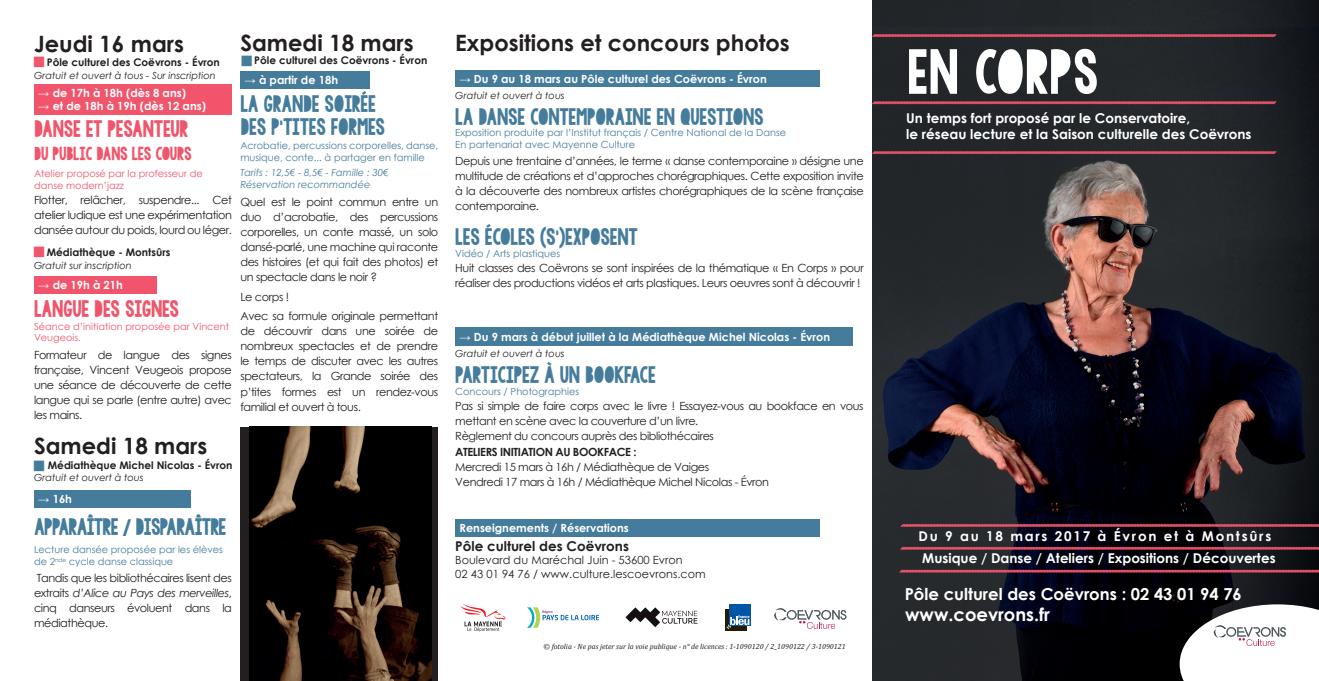
<style>
.page{position:relative;width:1319px;height:681px;background:#fff}
.page>*{position:absolute;margin:0;border:0;box-sizing:border-box;transform-origin:0 0}
.t1{font:60px "KGBLESSYOURHEART";letter-spacing:.02em;color:#fff}
.t2{font:36px "Minion Pro";color:#f0556c}
.t3{font:36px "Minion Pro";color:#457c9c}
.t4{font:22.5px/22.5px "KGBLESSYOURHEART";color:#457c9c}
.t5{font:700 22.5px "Century Gothic";color:#231f20}
.t6{font:22.5px "KGBLESSYOURHEART";color:#f0556c}
.t7{font:22.5px "KGBLESSYOURHEART";letter-spacing:-.02em;color:#457c9c}
.t8{font:18px "KGBLESSYOURHEART";color:#f0556c}
.t9{font:700 18px "Century Gothic";color:#fff}
.t10{font:700 16.5px "Century Gothic";color:#fff}
.t11{font:700 13.5px/22.5px "Century Gothic";color:#fff}
.t12{font:700 13.5px "Century Gothic";color:#231f20}
.t13{font:11.25px/15px "Century Gothic";letter-spacing:-.035em;color:#231f20;text-align:justify}
.t14{font:700 11.25px "Century Gothic";color:#fff}
.t15{font:11.25px/13.5px "Century Gothic";color:#231f20}
.t16{font:700 11.25px "Century Gothic";letter-spacing:-.035em;color:#231f20}
.t17{font:700 10.5px "Century Gothic";color:#231f20}
.t18{font:9.75px/11.7px "Century Gothic";color:#457c9c}
.t19{font:italic 9.75px "Century Gothic";color:#231f20}
.t20{font:9.75px/11.7px "Century Gothic";color:#f0556c}
.t21{font:italic 9.75px/11.7px "Century Gothic";color:#457c9c}
.t22{font:italic 7.5px "Cambria";color:#231f20}
.s1{font-style:italic}
</style>
<div class="page">
<img style="left:872px;top:0;width:446px;height:28px">
<img style="left:872px;top:28px;width:446px;height:652px">
<svg style="left:774px;top:608px;width:72px;height:20px"></svg>
<svg style="left:460px;top:604px;width:45px;height:27px"></svg>
<svg style="left:527px;top:607px;width:72px;height:20px"></svg>
<svg style="left:725px;top:604px;width:26px;height:26px"></svg>
<svg style="left:1179px;top:604px;width:139px;height:76px"></svg>
<div style="left:34px;top:84px;width:198px;height:31px;background:#f0556c"></div>
<div style="left:34px;top:490px;width:156px;height:17px;background:#457c9c"></div>
<div style="left:240px;top:426px;width:198px;height:254px;background:#231f20"></div>
<img style="left:249px;top:426px;width:182px;height:254px">
<div style="left:240px;top:71px;width:130px;height:17px;background:#457c9c"></div>
<div style="left:34px;top:276px;width:122px;height:17px;background:#f0556c"></div>
<div style="left:455px;top:70px;width:364px;height:16px;background:#457c9c"></div>
<div style="left:455px;top:327px;width:397px;height:19px;background:#457c9c"></div>
<div style="left:455px;top:519px;width:364px;height:17px;background:#457c9c"></div>
<svg style="left:872px;top:33px;width:404px;height:5px;background:#863c49"></svg>
<svg style="left:872px;top:101px;width:404px;height:4px;background:#9f4252"></svg>
<svg style="left:872px;top:150px;width:404px;height:5px;background:#863d4a"></svg>
<svg style="left:900px;top:523px;width:418px;height:4px;background:#983b4c"></svg>
<svg style="left:899px;top:546px;width:419px;height:4px;background:#983a4b"></svg>
<svg style="left:898px;top:569px;width:420px;height:4px;background:#97394a"></svg>
<svg style="left:625px;top:607px;width:72px;height:20px"></svg>
<h3 class="t5" style="left:34px;top:27px;width:151px">Jeudi 16 mars</h3>
<p class="t19" style="left:34px;top:68px;width:183px">Gratuit et ouvert à tous - Sur inscription</p>
<p class="t17" style="left:47px;top:55px;width:175px">Pôle culturel des Coëvrons - évron</p>
<h2 class="t2" style="left:32px;top:36px;width:16px">■</h2>
<p class="t14" style="left:38px;top:84px;width:149px">→ de 17h à 18h (dès 8 ans)</p>
<p class="t14" style="left:38px;top:98px;width:169px">→ et de 18h à 19h (dès 12 ans)</p>
<h3 class="t6" style="left:34px;top:116px;width:156px">DANSE ET PESANTEUR</h3>
<h3 class="t8" style="left:34px;top:143px;width:159px">DU PUBLIC DANS LES COURS</h3>
<p class="t20" style="left:34px;top:167px;width:170px">Atelier proposé par la professeur de danse modern’jazz</p>
<p class="t13" style="left:34px;top:192px;width:199px">Flotter, relâcher, suspendre... Cet atelier ludique est une expérimentation dansée autour du poids, lourd ou léger.</p>
<h2 class="t2" style="left:32px;top:225px;width:16px">■</h2>
<p class="t17" style="left:47px;top:244px;width:125px">Médiathèque - Montsûrs</p>
<p class="t19" style="left:34px;top:259px;width:99px">Gratuit sur inscription</p>
<p class="t14" style="left:38px;top:276px;width:86px">→ de 19h à 21h</p>
<h3 class="t6" style="left:34px;top:295px;width:146px">LANGUE DES SIGNES</h3>
<p class="t20" style="left:34px;top:320px;width:197px">Séance d’initiation proposée par Vincent<br>Veugeois.</p>
<p class="t13" style="left:34px;top:346px;width:199px">Formateur de langue des signes française, Vincent Veugeois propose une séance de découverte de cette langue qui se parle (entre autre) avec les mains.</p>
<h3 class="t5" style="left:34px;top:429px;width:175px">Samedi 18 mars</h3>
<p class="t19" style="left:34px;top:470px;width:111px">Gratuit et ouvert à tous</p>
<p class="t17" style="left:48px;top:457px;width:186px">Médiathèque Michel Nicolas - évron</p>
<h2 class="t3" style="left:32px;top:439px;width:16px">■</h2>
<p class="t14" style="left:38px;top:490px;width:35px">→ 16h</p>
<h3 class="t7" style="left:34px;top:513px;width:194px">APPARAÎTRE / DISPARAÎTRE</h3>
<p class="t18" style="left:34px;top:543px;width:190px">Lecture dansée proposée par les élèves de 2<sup>nde</sup> cycle danse classique</p>
<p class="t13" style="left:34px;top:570px;width:199px">Tandis que les bibliothécaires lisent des extraits <span class="s1">d’Alice au Pays des merveilles</span>, cinq danseurs évoluent dans la médiathèque.</p>
<h3 class="t5" style="left:240px;top:26px;width:175px">Samedi 18 mars</h3>
<h3 class="t4" style="left:240px;top:93px;width:146px">LA GRANDE SOIRÉE<br>DES P’TITES FORMES</h3>
<p class="t17" style="left:254px;top:52px;width:175px">Pôle culturel des Coëvrons - évron</p>
<h2 class="t3" style="left:239px;top:35px;width:16px">■</h2>
<p class="t14" style="left:244px;top:71px;width:95px">→ à partir de 18h</p>
<p class="t18" style="left:240px;top:139px;width:199px">Acrobatie, percussions corporelles, danse, musique, conte... à partager en famille</p>
<p class="t21" style="left:240px;top:167px;width:150px">Tarifs : 12,5€ - 8,5€ - Famille : 30€<br>Réservation recommandée</p>
<p class="t13" style="left:240px;top:194px;width:199px">Quel est le point commun entre un duo d’acrobatie, des percussions corporelles, un conte massé, un solo dansé-parlé, une machine qui raconte des histoires (et qui fait des photos) et un spectacle dans le noir ?</p>
<p class="t13" style="left:240px;top:287px;width:199px;line-height:19.5px">Le corps !<br>Avec sa formule originale permettant</p>
<p class="t13" style="left:240px;top:323px;width:199px">de découvrir dans une soirée de nombreux spectacles et de prendre le temps de discuter avec les autres spectateurs, la Grande soirée des p’tites formes est un rendez-vous familial et ouvert à tous.</p>
<h3 class="t5" style="left:455px;top:26px;width:336px">Expositions et concours photos</h3>
<p class="t14" style="left:459px;top:70px;width:309px">→ Du 9 au 18 mars au Pôle culturel des Coëvrons - évron</p>
<p class="t19" style="left:455px;top:88px;width:111px">Gratuit et ouvert à tous</p>
<h3 class="t4" style="left:455px;top:105px;width:310px">LA DANSE CONTEMPORAINE EN QUESTIONS</h3>
<p class="t18" style="left:455px;top:126px;width:332px">Exposition produite par l’Institut français / Centre National de la Danse<br>En partenariat avec Mayenne Culture</p>
<p class="t13" style="left:455px;top:153px;width:410px">Depuis une trentaine d’années, le terme « danse contemporaine » désigne une multitude de créations et d’approches chorégraphiques. Cette exposition invite à la découverte des nombreux artistes chorégraphiques de la scène française contemporaine.</p>
<h3 class="t4" style="left:455px;top:225px;width:184px">LES ÉCOLES (S’)EXPOSENT</h3>
<p class="t18" style="left:455px;top:247px;width:106px">Vidéo / Arts plastiques</p>
<p class="t13" style="left:455px;top:260px;width:410px">Huit classes des Coëvrons se sont inspirées de la thématique « En Corps » pour réaliser des productions vidéos et arts plastiques. Leurs oeuvres sont à découvrir !</p>
<p class="t14" style="left:459px;top:328px;width:372px">→ Du 9 mars à début juillet à la Médiathèque Michel Nicolas - évron</p>
<p class="t19" style="left:455px;top:346px;width:111px">Gratuit et ouvert à tous</p>
<h3 class="t4" style="left:455px;top:363px;width:202px">PARTICIPEZ À UN BOOKFACE</h3>
<p class="t18" style="left:455px;top:385px;width:125px">Concours / Photographies</p>
<p class="t13" style="left:455px;top:398px;width:410px;text-align:left">Pas si simple de faire corps avec le livre ! Essayez-vous au bookface en vous mettant en scène avec la couverture d’un livre.<br>Règlement du concours auprès des bibliothécaires</p>
<p class="t16" style="left:455px;top:443px;width:162px">Ateliers in itiation au Bookface</p>
<p class="t16" style="left:633px;top:443px;width:5px">:</p>
<p class="t13" style="left:455px;top:459px;width:315px">Mercredi 15 mars à 16h / Médiathèque de Vaiges<br>Vendredi 17 mars à 16h / Médiathèque Michel Nicolas - évron</p>
<p class="t14" style="left:459px;top:519px;width:171px">Renseignements / Réservations</p>
<p class="t12" style="left:455px;top:535px;width:175px">Pôle culturel des Coëvrons</p>
<p class="t15" style="left:455px;top:553px;width:252px">Boulevard du Maréchal Juin - 53600 Evron<br>02 43 01 94 76 / www.culture.lescoevrons.com</p>
<p class="t22" style="left:543px;top:641px;width:303px">© fotolia - Ne pas jeter sur la voie publique - n° de licences : 1-1090120 / 2_1090122 / 3-1090121</p>
<h1 class="t1" style="left:907px;top:37px;width:192px">EN CORPS</h1>
<p class="t11" style="left:906px;top:109px;width:347px;line-height:16.2px">Un temps fort proposé par le Conservatoire,<br>le réseau lecture et la Saison culturelle des Coëvrons</p>
<p class="t11" style="left:918px;top:523px;width:358px">Du 9 au 18 mars 2017 à évron et à Montsûrs<br>Musique / Danse / Ateliers / Expositions / Découvertes</p>
<h3 class="t10" style="left:904px;top:581px;width:338px">Pôle culturel des Coëvrons : 02 43 01 94 76</h3>
<h3 class="t9" style="left:905px;top:600px;width:146px">www.coevrons.fr</h3>
</div>
